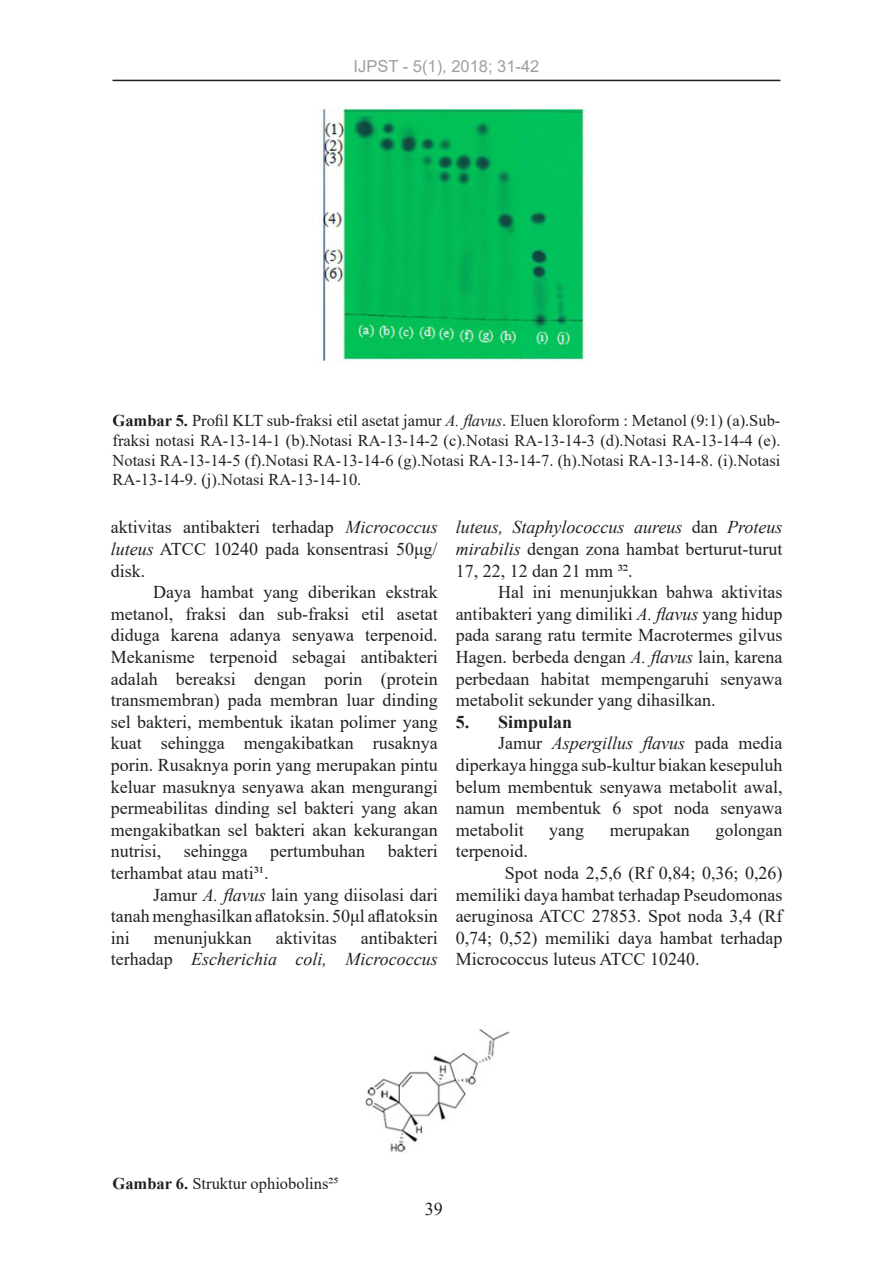
<style>
.page{position:relative;width:893px;height:1263px;background:#fff}
.page>*{position:absolute;margin:0;border:0;box-sizing:border-box;transform-origin:0 0}
.Paragraph_1{font:18px/21.6px "Times New Roman";color:#231f20;text-align:justify}
.Paragraph{font:18px/21.6px "Times New Roman";color:#231f20;text-align:justify}
.Paragraph_1-2{font:italic 18px/21.6px "Times New Roman";color:#231f20;text-align:right}
.t1{font:700 18px "Times New Roman";color:#231f20}
.Table_caption{font:16.5px/19.8px "Times New Roman";color:#231f20;text-align:justify}
.t2{font:16.5px "Arial";color:#9d9fa2}
.s1{font-weight:700}
.s2{font-style:italic}
.s3{font-style:normal}
</style>
<div class="page">
<hr style="left:113px;top:80px;width:667px;height:1px;background:#231f20">
<img style="left:320px;top:108px;width:268px;height:255px">
<img style="left:365px;top:1029px;width:145px;height:124px">
<p class="t2" style="left:354px;top:55px;width:187px">IJPST - 5(1), 2018; 31-42</p>
<p class="Table_caption" style="left:113px;top:410px;width:669px"><span class="s1">Gambar 5.</span> Profil KLT sub-fraksi etil asetat jamur <span class="s2">A. flavus</span>. Eluen kloroform : Metanol (9:1) (a).Sub&shy;fraksi notasi RA-13-14-1 (b).Notasi RA-13-14-2 (c).Notasi RA-13-14-3 (d).Notasi RA-13-14-4 (e).<br>Notasi RA-13-14-5 (f).Notasi RA-13-14-6 (g).Notasi RA-13-14-7. (h).Notasi RA-13-14-8. (i).Notasi RA-13-14-9. (j).Notasi RA-13-14-10.</p>
<p class="Paragraph_1" style="left:111px;top:516px;width:328px">aktivitas antibakteri terhadap <span class="s2">Micrococcus luteus</span> ATCC 10240 pada konsentrasi 50μg/ disk.</p>
<p class="Paragraph_1" style="left:111px;top:581px;width:328px;text-indent:43px">Daya hambat yang diberikan ekstrak metanol, fraksi dan sub-fraksi etil asetat diduga karena adanya senyawa terpenoid.<br>Mekanisme terpenoid sebagai antibakteri adalah bereaksi dengan porin (protein transmembran) pada membran luar dinding sel bakteri, membentuk ikatan polimer yang kuat sehingga mengakibatkan rusaknya porin. Rusaknya porin yang merupakan pintu keluar masuknya senyawa akan mengurangi permeabilitas dinding sel bakteri yang akan mengakibatkan sel bakteri akan kekurangan nutrisi, sehingga pertumbuhan bakteri terhambat atau mati31.</p>
<p class="Paragraph_1" style="left:111px;top:883px;width:328px;text-indent:43px">Jamur <span class="s2">A. flavus</span> lain yang diisolasi dari tanah menghasilkan aflatoksin. 50μl aflatoksin ini</p>
<p class="Paragraph_1" style="left:154px;top:926px;width:99px">menunjukkan</p>
<p class="Paragraph_1" style="left:276px;top:926px;width:63px">aktivitas</p>
<p class="Paragraph_1-2" style="left:111px;top:927px;width:328px"><span class="s3">antibakteri<br>terhadap</span> Escherichia coli, Micrococcus</p>
<p class="Paragraph_1" style="left:456px;top:516px;width:328px"><span class="s2">luteus, Staphylococcus aureus</span> dan <span class="s2">Proteus mirabilis</span> dengan zona hambat berturut-turut 17, 22, 12 dan 21 mm 32.</p>
<p class="Paragraph" style="left:456px;top:581px;width:328px;text-indent:43px">Hal ini menunjukkan bahwa aktivitas antibakteri yang dimiliki <span class="s2">A. flavus</span> yang hidup pada sarang ratu termite Macrotermes gilvus Hagen. berbeda dengan <span class="s2">A. flavus</span> lain, karena perbedaan habitat mempengaruhi senyawa metabolit sekunder yang dihasilkan.</p>
<p class="t1" style="left:456px;top:709px;width:118px">5. Simpulan</p>
<p class="Paragraph_1" style="left:456px;top:732px;width:328px;text-indent:43px">Jamur <span class="s2">Aspergillus flavus</span> pada media diperkaya hingga sub-kultur biakan kesepuluh belum membentuk senyawa metabolit awal, namun membentuk 6 spot noda senyawa metabolit</p>
<p class="Paragraph_1" style="left:549px;top:818px;width:36px">yang</p>
<p class="Paragraph_1" style="left:610px;top:818px;width:81px">merupakan</p>
<p class="Paragraph_1" style="left:716px;top:818px;width:68px">golongan</p>
<p class="Paragraph_1" style="left:456px;top:840px;width:74px">terpenoid.</p>
<p class="Paragraph_1" style="left:456px;top:862px;width:328px;text-indent:49px">Spot noda 2,5,6 (Rf 0,84; 0,36; 0,26) memiliki daya hambat terhadap Pseudomonas aeruginosa ATCC 27853. Spot noda 3,4 (Rf 0,74; 0,52) memiliki daya hambat terhadap Micrococcus luteus ATCC 10240.</p>
<p class="Table_caption" style="left:113px;top:1173px;width:227px"><span class="s1">Gambar 6.</span> Struktur ophiobolins25</p>
<p class="Paragraph_1" style="left:425px;top:1197px;width:19px">39</p>
</div>
